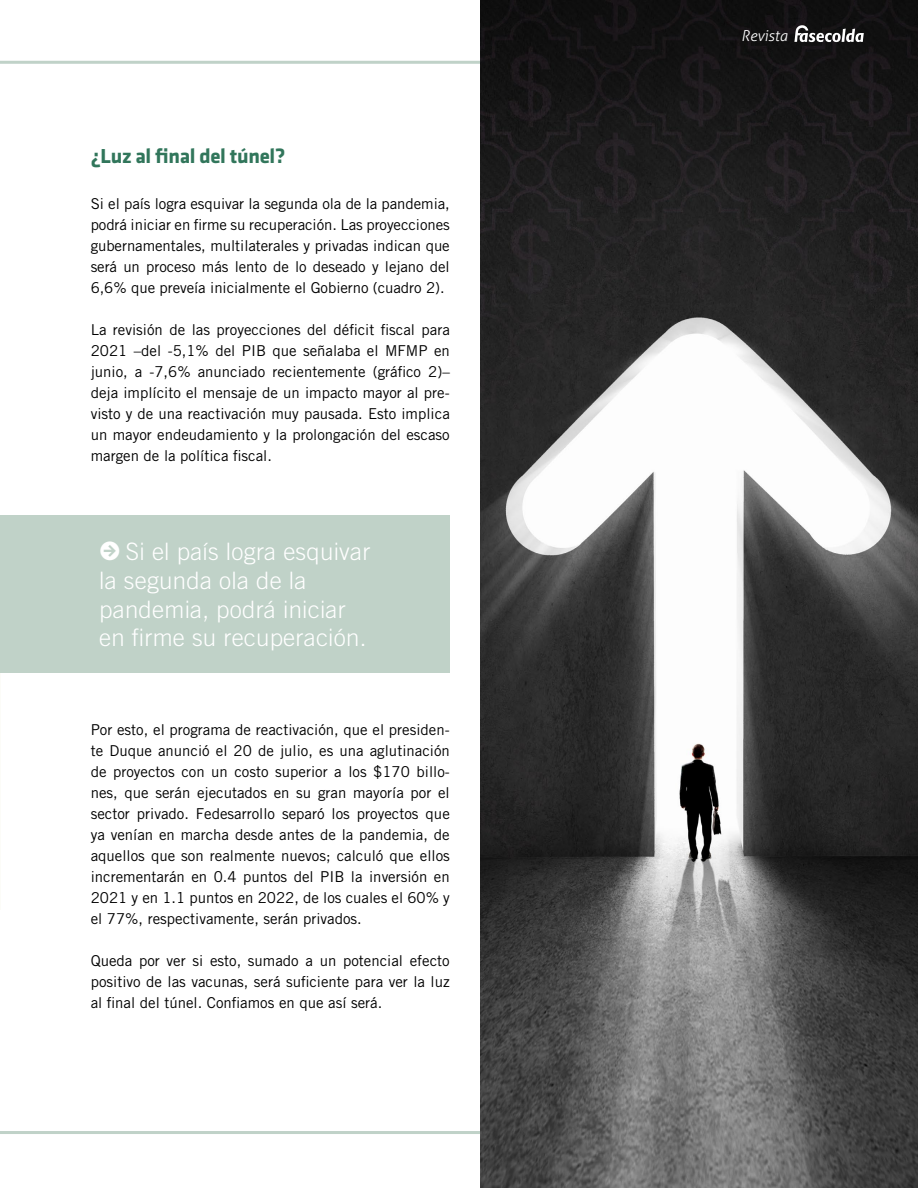
<style>
.page{position:relative;width:918px;height:1188px;background:#fff}
.page>*{position:absolute;margin:0;border:0;box-sizing:border-box;transform-origin:0 0}
.t1{font:300 24px/28.8px "Trade Gothic LT Std";letter-spacing:.01em;color:#fff}
.t2{font:700 21px "Klavika";letter-spacing:-.015em;color:#31765b}
.t3{font:15px/21px "Trade Gothic LT Std";color:#000;text-align:justify}
.t4{font:italic 300 15px "Aller";color:#fff}
.s1{font-family:"Klavika Arrows";font-weight:500;font-size:27.45px}
</style>
<div class="page">
<hr style="left:0;top:1131px;width:918px;height:3px;background:#c0d2c8">
<hr style="left:0;top:61px;width:918px;height:3px;background:#c0d2c8">
<hr style="left:0;top:542px;width:1px;height:368px;background:#fcfcf8">
<div style="left:0;top:515px;width:450px;height:158px;background:#c0d2c8"></div>
<img style="left:481px;top:0;width:437px;height:1188px">
<svg style="left:794px;top:24px;width:70px;height:18px"></svg>
<h2 class="t2" style="left:91px;top:144px;width:196px">¿Luz al final del túnel?</h2>
<p class="t3" style="left:91px;top:193px;width:361px">Si el país logra esquivar la segunda ola de la pandemia, podrá iniciar en firme su recuperación. Las proyecciones gubernamentales, multilaterales y privadas indican que será un proceso más lento de lo deseado y lejano del 6,6% que preveía inicialmente el Gobierno (cuadro 2).</p>
<p class="t3" style="left:91px;top:319px;width:361px">La revisión de las proyecciones del déficit fiscal para 2021 –del -5,1% del PIB que señalaba el MFMP en junio, a -7,6% anunciado recientemente (gráfico 2)– deja implícito el mensaje de un impacto mayor al pre&shy;visto y de una reactivación muy pausada. Esto implica un mayor endeudamiento y la prolongación del escaso margen de la política fiscal.</p>
<h1 class="t1" style="left:99px;top:537px;width:273px"><span class="s1">R</span> Si el país logra esquivar la segunda ola de la pandemia, podrá iniciar en firme su recuperación.</h1>
<p class="t3" style="left:91px;top:719px;width:361px">Por esto, el programa de reactivación, que el presiden&shy;te Duque anunció el 20 de julio, es una aglutinación de proyectos con un costo superior a los $170 billo&shy;nes, que serán ejecutados en su gran mayoría por el sector privado. Fedesarrollo separó los proyectos que ya venían en marcha desde antes de la pandemia, de aquellos que son realmente nuevos; calculó que ellos incrementarán en 0.4 puntos del PIB la inversión en 2021 y en 1.1 puntos en 2022, de los cuales el 60% y el 77%, respectivamente, serán privados.</p>
<p class="t3" style="left:91px;top:950px;width:361px">Queda por ver si esto, sumado a un potencial efecto positivo de las vacunas, será suficiente para ver la luz al final del túnel. Confiamos en que así será.</p>
<p class="t4" style="left:741px;top:27px;width:48px">Revista</p>
</div>
